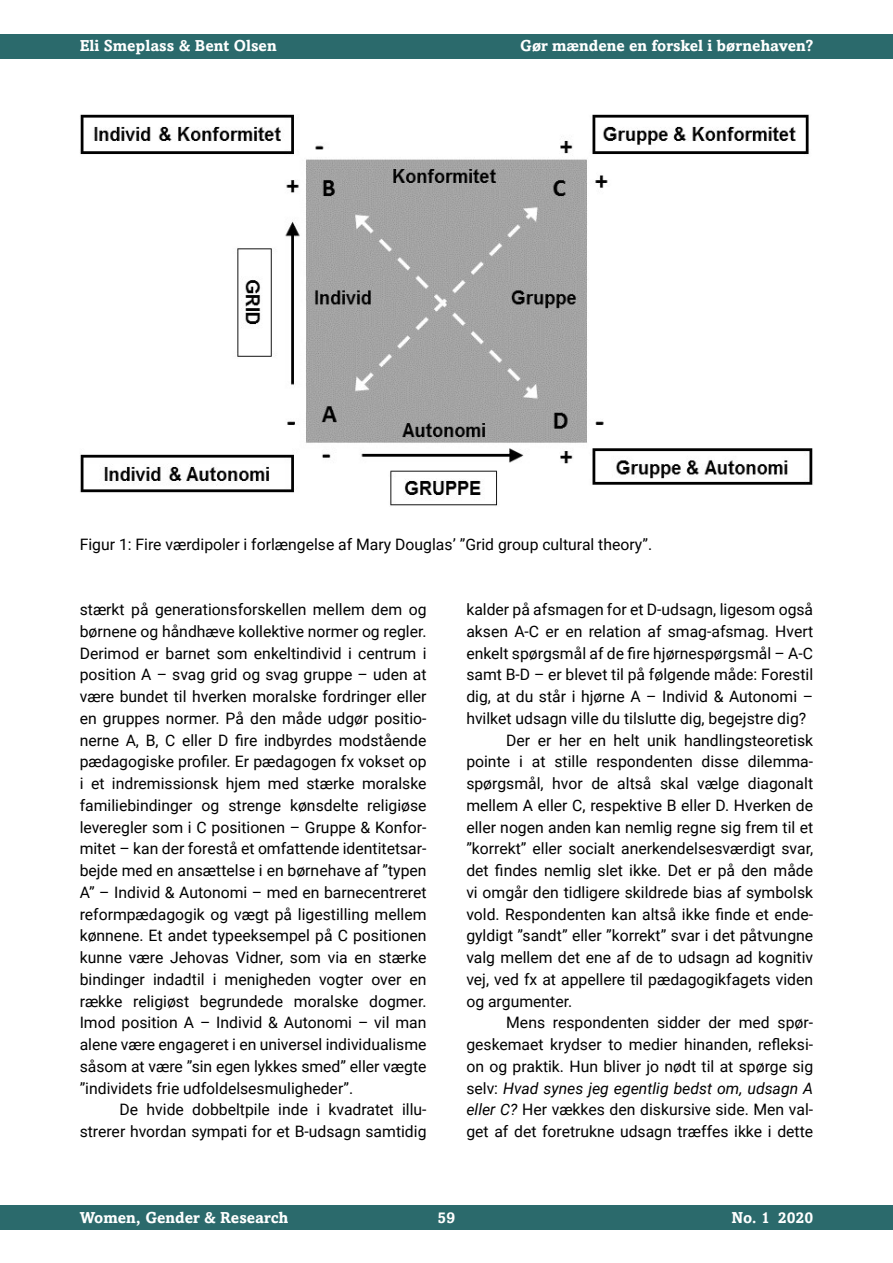
<style>
.page{position:relative;width:893px;height:1263px;background:#fff}
.page>*{position:absolute;margin:0;border:0;box-sizing:border-box;transform-origin:0 0}
.t1{font:15.75px/21.8px "Roboto";color:#000;text-align:justify}
.t2{font:700 15.75px "Amasis MT Std";color:#fff}
.t3{font:italic 15.75px "Roboto";color:#000}
.s1{font-style:normal}
.s2{font-style:italic}
</style>
<div class="page">
<div style="left:0;top:1205px;width:893px;height:24px;background:#2b6a6c"></div>
<div style="left:0;top:34px;width:893px;height:24px;background:#2b6a6c"></div>
<img style="left:80px;top:115px;width:733px;height:391px">
<p class="t2" style="left:80px;top:36px;width:198px">Eli Smeplass &amp; Bent Olsen</p>
<p class="t2" style="left:520px;top:36px;width:295px">Gør mændene en forskel i børnehaven?</p>
<p class="t1" style="left:80px;top:533px;width:574px">Figur 1: Fire værdipoler i forlængelse af Mary Douglas’ ”Grid group cultural theory”.</p>
<p class="t1" style="left:80px;top:598px;width:348px">stærkt på generationsforskellen mellem dem og børnene og håndhæve kollektive normer og regler.<br>Derimod er barnet som enkeltindivid i centrum i position A – svag grid og svag gruppe – uden at være bundet til hverken moralske fordringer eller en gruppes normer. På den måde udgør positio&shy;nerne A, B, C eller D fire indbyrdes modstående pædagogiske profiler. Er pædagogen fx vokset op i et indremissionsk hjem med stærke moralske familiebindinger og strenge kønsdelte religiøse leveregler som i C positionen – Gruppe &amp; Konfor&shy;mitet – kan der forestå et omfattende identitetsar&shy;bejde med en ansættelse i en børnehave af ”typen A” – Individ &amp; Autonomi – med en barnecentreret reformpædagogik og vægt på ligestilling mellem kønnene. Et andet typeeksempel på C positionen kunne være Jehovas Vidner, som via en stærke bindinger indadtil i menigheden vogter over en række religiøst begrundede moralske dogmer.<br>Imod position A – Individ &amp; Autonomi – vil man alene være engageret i en universel individualisme såsom at være ”sin egen lykkes smed” eller vægte ”individets frie udfoldelsesmuligheder”.</p>
<p class="t1" style="left:80px;top:1098px;width:348px;text-align:right">De hvide dobbeltpile inde i kvadratet illu&shy;strerer hvordan sympati for et B-udsagn samtidig</p>
<p class="t1" style="left:466px;top:598px;width:348px">kalder på afsmagen for et D-udsagn, ligesom også</p>
<p class="t1" style="left:466px;top:620px;width:348px">aksen A-C er en relation af smag-afsmag. Hvert</p>
<p class="t1" style="left:466px;top:642px;width:348px">enkelt spørgsmål af de fire hjørnespørgsmål – A-C</p>
<p class="t1" style="left:466px;top:663px;width:348px">samt B-D – er blevet til på følgende måde: Forestil</p>
<p class="t1" style="left:466px;top:685px;width:348px">dig, at du står i hjørne A – Individ &amp; Autonomi –</p>
<p class="t1" style="left:466px;top:707px;width:341px">hvilket udsagn ville du tilslutte dig, begejstre dig?</p>
<p class="t1" style="left:506px;top:729px;width:308px">Der er her en helt unik handlingsteoretisk</p>
<p class="t1" style="left:466px;top:750px;width:348px">pointe i at stille respondenten disse dilemma-</p>
<p class="t1" style="left:466px;top:772px;width:348px">spørgsmål, hvor de altså skal vælge diagonalt</p>
<p class="t1" style="left:466px;top:794px;width:348px">mellem A eller C, respektive B eller D. Hverken de</p>
<p class="t1" style="left:466px;top:816px;width:348px">eller nogen anden kan nemlig regne sig frem til et</p>
<p class="t1" style="left:466px;top:837px;width:348px">”korrekt” eller socialt anerkendelsesværdigt svar,</p>
<p class="t1" style="left:466px;top:859px;width:348px">det findes nemlig slet ikke. Det er på den måde</p>
<p class="t1" style="left:466px;top:881px;width:348px">vi omgår den tidligere skildrede bias af symbolsk</p>
<p class="t1" style="left:466px;top:903px;width:348px">vold. Respondenten kan altså ikke finde et ende-</p>
<p class="t1" style="left:466px;top:924px;width:348px">gyldigt ”sandt” eller ”korrekt” svar i det påtvungne</p>
<p class="t1" style="left:466px;top:946px;width:348px">valg mellem det ene af de to udsagn ad kognitiv</p>
<p class="t1" style="left:466px;top:968px;width:348px">vej, ved fx at appellere til pædagogikfagets viden</p>
<p class="t1" style="left:466px;top:990px;width:107px">og argumenter.</p>
<p class="t1" style="left:506px;top:1011px;width:308px">Mens respondenten sidder der med spør-</p>
<p class="t1" style="left:466px;top:1033px;width:348px">geskemaet krydser to medier hinanden, refleksi-</p>
<p class="t1" style="left:466px;top:1055px;width:348px">on og praktik. Hun bliver jo nødt til at spørge sig</p>
<p class="t3" style="left:466px;top:1077px;width:348px"><span class="s1">selv:</span> Hvad synes jeg egentlig bedst om, udsagn A</p>
<p class="t1" style="left:466px;top:1098px;width:348px"><span class="s2">eller C?</span> Her vækkes den diskursive side. Men val-</p>
<p class="t1" style="left:466px;top:1120px;width:348px">get af det foretrukne udsagn træffes ikke i dette</p>
<p class="t2" style="left:80px;top:1208px;width:210px">Women, Gender &amp; Research</p>
<p class="t2" style="left:438px;top:1208px;width:19px">59</p>
<p class="t2" style="left:731px;top:1208px;width:83px">No. 1 2020</p>
</div>
